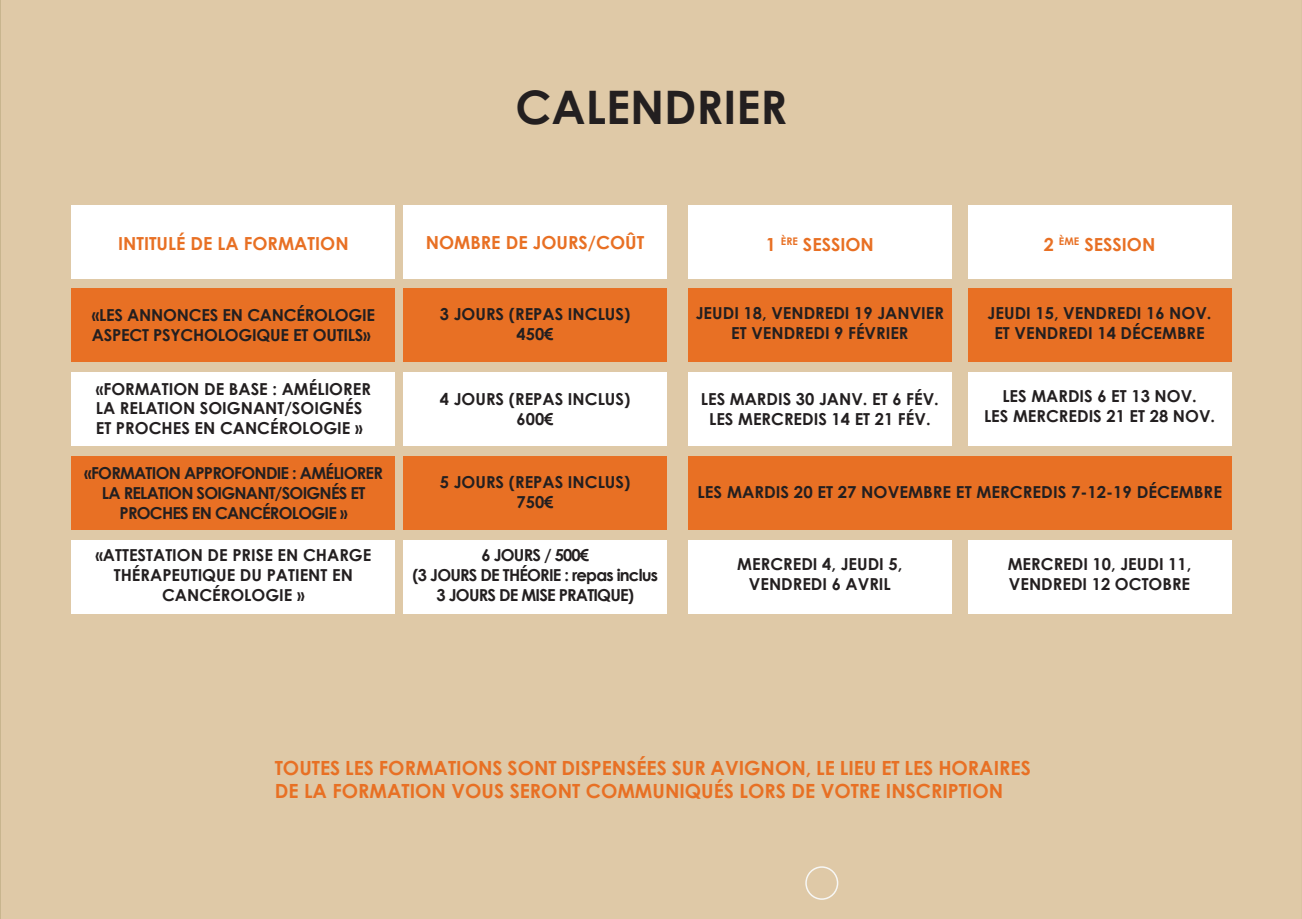
<style>
.page{position:relative;width:1302px;height:919px;background:#fff}
.page>*{position:absolute;margin:0;border:0;box-sizing:border-box;transform-origin:0 0}
.t1{font:700 46.2px "Century Gothic";color:#231f20}
.t2{font:700 19.5px/23.4px "Century Gothic";color:#e87024}
.t3{font:700 18px "Century Gothic";color:#e87024}
.t4{font:700 16.5px/19.8px "Century Gothic";color:#231f20;text-align:center}
.t5{font:700 16.5px/19.8px "Century Gothic";letter-spacing:-.045em;color:#231f20;text-align:center}
.t6{font:700 16.5px/19.8px "Century Gothic";letter-spacing:-.05em;color:#231f20;text-align:center}
</style>
<div class="page">
<div style="left:0;top:0;width:1301px;height:918px;background:#dfc9a7"></div>
<div style="left:806px;top:867px;width:31px;height:32px;background:#dfc9a7;border-radius:50%"></div>
<div style="left:805px;top:866px;width:33px;height:33px;border:2px solid #f7f7f5;border-radius:50%"></div>
<div style="left:403px;top:204px;width:264px;height:74px;background:#fff"></div>
<div style="left:403px;top:288px;width:264px;height:74px;background:#e87024"></div>
<div style="left:403px;top:372px;width:264px;height:74px;background:#fff"></div>
<div style="left:403px;top:456px;width:264px;height:74px;background:#e87024"></div>
<div style="left:403px;top:540px;width:264px;height:73px;background:#fff"></div>
<div style="left:72px;top:204px;width:323px;height:74px;background:#fff"></div>
<div style="left:72px;top:288px;width:323px;height:74px;background:#e87024"></div>
<div style="left:72px;top:372px;width:323px;height:74px;background:#fff"></div>
<div style="left:72px;top:456px;width:323px;height:74px;background:#e87024"></div>
<div style="left:72px;top:540px;width:323px;height:73px;background:#fff"></div>
<div style="left:687px;top:540px;width:264px;height:74px;background:#fff"></div>
<div style="left:967px;top:540px;width:264px;height:74px;background:#fff"></div>
<div style="left:967px;top:205px;width:264px;height:73px;background:#fff"></div>
<div style="left:967px;top:288px;width:264px;height:74px;background:#e87024"></div>
<div style="left:967px;top:372px;width:264px;height:74px;background:#fff"></div>
<div style="left:688px;top:456px;width:543px;height:74px;background:#e87024"></div>
<div style="left:687px;top:205px;width:264px;height:73px;background:#fff"></div>
<div style="left:687px;top:288px;width:264px;height:74px;background:#e87024"></div>
<div style="left:687px;top:372px;width:264px;height:74px;background:#fff"></div>
<p class="t3" style="left:118px;top:230px;width:232px">INTITULÉ DE LA FORMATION</p>
<h1 class="t1" style="left:515px;top:72px;width:273px">CALENDRIER</h1>
<p class="t3" style="left:425px;top:229px;width:220px">NOMBRE DE JOURS/COÛT</p>
<p class="t3" style="left:765px;top:230px;width:110px">1 <sup>ÈRE</sup> SESSION</p>
<p class="t3" style="left:1043px;top:230px;width:113px">2 <sup>ÈME</sup> SESSION</p>
<p class="t4" style="left:92px;top:304px;width:285px;text-align:left">«LES ANNONCES EN CANCÉROLOGIE<br>ASPECT PSYCHOLOGIQUE ET OUTILS»</p>
<p class="t4" style="left:96px;top:378px;width:276px;text-align:left">«FORMATION DE BASE : AMÉLIORER<br>LA RELATION SOIGNANT/SOIGNÉS<br>ET PROCHES EN CANCÉROLOGIE »</p>
<p class="t5" style="left:84px;top:462px;width:300px">«FORMATION APPROFONDIE : AMÉLIORER<br>LA RELATION SOIGNANT/SOIGNÉS ET<br>PROCHES EN CANCÉROLOGIE »</p>
<p class="t4" style="left:95px;top:544px;width:277px">«ATTESTATION DE PRISE EN CHARGE<br>THÉRAPEUTIQUE DU PATIENT EN<br>CANCÉROLOGIE »</p>
<p class="t6" style="left:412px;top:544px;width:247px">6 JOURS / 500€<br>(3 JOURS DE THÉORIE : repas inclus<br>3 JOURS DE MISE PRATIQUE)</p>
<p class="t4" style="left:440px;top:304px;width:192px">3 JOURS (REPAS INCLUS)<br>450€</p>
<p class="t4" style="left:440px;top:388px;width:192px">4 JOURS (REPAS INCLUS)<br>600€</p>
<p class="t4" style="left:440px;top:472px;width:192px">5 JOURS (REPAS INCLUS)<br>750€</p>
<p class="t4" style="left:695px;top:302px;width:250px">JEUDI 18, VENDREDI 19 JANVIER<br>ET VENDREDI 9 FÉVRIER</p>
<p class="t4" style="left:700px;top:388px;width:239px">LES MARDIS 30 JANV. ET 6 FÉV.<br>LES MERCREDIS 14 ET 21 FÉV.</p>
<p class="t4" style="left:987px;top:302px;width:225px">JEUDI 15, VENDREDI 16 NOV.<br>ET VENDREDI 14 DÉCEMBRE</p>
<p class="t4" style="left:983px;top:385px;width:232px">LES MARDIS 6 ET 13 NOV.<br>LES MERCREDIS 21 ET 28 NOV.</p>
<p class="t4" style="left:697px;top:481px;width:526px">LES MARDIS 20 ET 27 NOVEMBRE ET MERCREDIS 7-12-19 DÉCEMBRE</p>
<p class="t4" style="left:737px;top:553px;width:166px">MERCREDI 4, JEUDI 5,<br>VENDREDI 6 AVRIL</p>
<p class="t4" style="left:1007px;top:553px;width:185px;text-align:left">MERCREDI 10, JEUDI 11,<br>VENDREDI 12 OCTOBRE</p>
<p class="t2" style="left:275px;top:755px;width:757px">TOUTES LES FORMATIONS SONT DISPENSÉES SUR AVIGNON, LE LIEU ET LES HORAIRES<br>DE LA FORMATION VOUS SERONT COMMUNIQUÉS LORS DE VOTRE INSCRIPTION</p>
</div>
